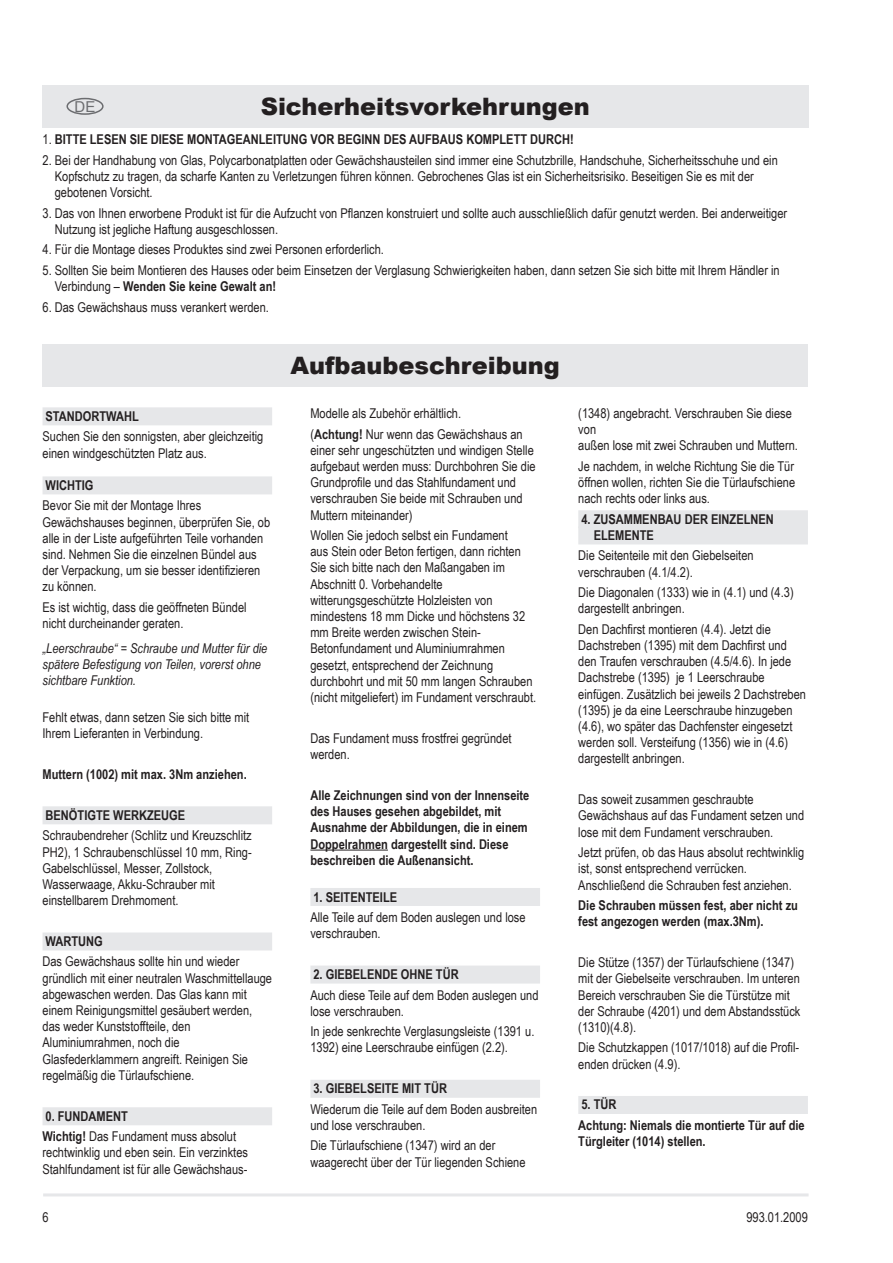
<style>
.page{position:relative;width:893px;height:1263px;background:#fff}
.page>*{position:absolute;margin:0;border:0;box-sizing:border-box;transform-origin:0 0}
.t1{font:900 24px "Arial";color:#231f20}
.t2{font:15px "Arial";color:#6c6d70}
.t3{font:13.5px/16.2px "Arial Narrow";color:#231f20}
.t4{font:700 13.5px/16.2px "Arial Narrow";color:#231f20}
.t5{font:italic 13.5px/16.2px "Arial Narrow";color:#231f20}
.s1{font-weight:400}
.s2{font-weight:700}
</style>
<div class="page">
<hr style="left:43px;top:1193px;width:766px;height:3px;background:#e6e7e9">
<div style="left:43px;top:85px;width:765px;height:43px;background:#e6e7e9"></div>
<div style="left:43px;top:344px;width:765px;height:43px;background:#e6e7e9"></div>
<div style="left:43px;top:407px;width:229px;height:18px;background:#e6e7e9"></div>
<div style="left:43px;top:476px;width:229px;height:18px;background:#e6e7e9"></div>
<div style="left:43px;top:806px;width:229px;height:18px;background:#e6e7e9"></div>
<div style="left:43px;top:932px;width:229px;height:18px;background:#e6e7e9"></div>
<div style="left:43px;top:1107px;width:229px;height:18px;background:#e6e7e9"></div>
<hr style="left:310px;top:849px;width:78px;height:1px;background:#231f20">
<div style="left:310px;top:888px;width:230px;height:18px;background:#e6e7e9"></div>
<div style="left:310px;top:965px;width:230px;height:18px;background:#e6e7e9"></div>
<div style="left:310px;top:1080px;width:230px;height:18px;background:#e6e7e9"></div>
<div style="left:578px;top:510px;width:230px;height:18px;background:#e6e7e9"></div>
<div style="left:578px;top:526px;width:230px;height:18px;background:#e6e7e9"></div>
<div style="left:578px;top:1096px;width:230px;height:18px;background:#e6e7e9"></div>
<div style="left:66px;top:98px;width:38px;height:17px;border:2px solid #6c6d70;border-radius:50%"></div>
<h1 class="t1" style="left:219px;top:89px;width:414px">SICHERHEITSVORKEHRUNGEN</h1>
<h1 class="t1" style="left:261px;top:89px;width:331px">Sicherheitsvorkehrungen</h1>
<p class="t2" style="left:75px;top:97px;width:22px">DE</p>
<p class="t4" style="left:43px;top:131px;width:32px"><span class="s1">1.</span> BITTE</p>
<p class="t4" style="left:90px;top:131px;width:386px">LESEN SIE DIESE MONTAGEANLEITUNG VOR BEGINN DES AUFBAUS KOM</p>
<p class="t4" style="left:492px;top:131px;width:16px">PLETT</p>
<p class="t4" style="left:530px;top:131px;width:45px">DURCH!</p>
<p class="t3" style="left:55px;top:152px;width:725px;text-indent:-12px">2. Bei der Handhabung von Glas, Polycarbonatplatten oder Gewächshausteilen sind immer eine Schutzbrille, Handschuhe, Sicherheitsschuhe und ein<br>Kopfschutz zu tragen, da scharfe Kanten zu Verletzungen führen können. Gebrochenes Glas ist ein Sicherheitsrisiko. Beseitigen Sie es mit der gebotenen Vorsicht.</p>
<p class="t3" style="left:55px;top:204px;width:734px;text-indent:-12px">3. Das von Ihnen erworbene Produkt ist für die Aufzucht von Pflanzen konstruiert und sollte auch ausschließlich dafür genutzt werden. Bei anderweitiger<br>Nutzung ist jegliche Haftung ausgeschlossen.</p>
<p class="t3" style="left:43px;top:241px;width:343px">4. Für die Montage dieses Produktes sind zwei Personen erforderlich.</p>
<p class="t3" style="left:55px;top:261px;width:726px;text-indent:-12px">5. Sollten Sie beim Montieren des Hauses oder beim Einsetzen der Verglasung Schwierigkeiten haben, dann setzen Sie sich bitte mit Ihrem Händler in<br>Verbindung – <span class="s2">Wenden Sie keine Gewalt an!</span></p>
<p class="t3" style="left:43px;top:298px;width:228px">6. Das Gewächshaus muss verankert werden.</p>
<p class="t4" style="left:46px;top:407px;width:95px">Standortwahl</p>
<p class="t3" style="left:43px;top:428px;width:222px">Suchen Sie den sonnigsten, aber gleichzeitig einen windgeschützten Platz aus.</p>
<p class="t4" style="left:46px;top:476px;width:43px">Wichtig</p>
<p class="t3" style="left:43px;top:497px;width:229px">Bevor Sie mit der Montage Ihres Gewächshauses beginnen, überprüfen Sie, ob alle in der Liste aufgeführten Teile vorhanden sind. Nehmen Sie die einzelnen Bündel aus der Verpackung, um sie besser identifizieren zu können.</p>
<p class="t3" style="left:43px;top:598px;width:206px">Es ist wichtig, dass die geöffneten Bündel nicht durcheinander geraten.</p>
<p class="t5" style="left:43px;top:640px;width:226px">„Leerschraube“ = Schraube und Mutter für die spätere Befestigung von Teilen, vorerst ohne sichtbare Funktion.</p>
<p class="t3" style="left:43px;top:708px;width:208px">Fehlt etwas, dann setzen Sie sich bitte mit<br>Ihrem Lieferanten in Verbindung.</p>
<p class="t4" style="left:43px;top:765px;width:206px">Muttern (1002) mit max. 3Nm anziehen.</p>
<p class="t4" style="left:46px;top:806px;width:141px">Benötigte Werkzeug e</p>
<p class="t3" style="left:43px;top:827px;width:211px">Schraubendreher (Schlitz und Kreuzschlitz PH2), 1 Schraubenschlüssel 10 mm, Ring-Gabelschlüssel, Messer, Zollstock, Wasserwaage, Akku-Schrauber mit einstellbarem Drehmoment.</p>
<p class="t4" style="left:46px;top:932px;width:42px">Wartung</p>
<p class="t3" style="left:43px;top:953px;width:231px">Das Gewächshaus sollte hin und wieder gründlich mit einer neutralen Waschmittellauge abgewaschen werden. Das Glas kann mit einem Reinigungsmittel gesäubert werden, das weder Kunststoffteile, den Aluminiumrahmen, noch die Glasfederklammern angreift. Reinigen Sie regelmäßig die Türlaufschiene.</p>
<p class="t3" style="left:43px;top:1105px;width:195px;line-height:20.4px"><span class="s2">0. Fundament<br>Wichtig!</span> Das Fundament muss absolut</p>
<p class="t3" style="left:43px;top:1144px;width:207px">rechtwinklig und eben sein. Ein verzinktes<br>Stahlfundament ist für alle Gewächshaus-</p>
<p class="t3" style="left:43px;top:1208px;width:8px">6</p>
<h1 class="t1" style="left:291px;top:348px;width:271px">Aufbaubeschreibung</h1>
<p class="t3" style="left:310px;top:403px;width:214px;line-height:20.4px">Modelle als Zubehör erhältlich.<br>(<span class="s2">Achtung!</span> Nur wenn das Gewächshaus an</p>
<p class="t3" style="left:310px;top:441px;width:227px">einer sehr ungeschützten und windigen Stelle aufgebaut werden muss: Durchbohren Sie die Grundprofile und das Stahlfundament und verschrauben Sie beide mit Schrauben und Muttern miteinander)</p>
<p class="t3" style="left:310px;top:527px;width:227px">Wollen Sie jedoch selbst ein Fundament<br>aus Stein oder Beton fertigen, dann richten Sie sich bitte nach den Maßangaben im Abschnitt 0. Vorbehandelte witterungsgeschützte Holzleisten von mindestens 18 mm Dicke und höchstens 32 mm Breite werden zwischen Stein-Betonfundament und Aluminiumrahmen gesetzt, entsprechend der Zeichnung durchbohrt und mit 50 mm langen Schrauben (nicht mitgeliefert) im Fundament verschraubt.</p>
<p class="t3" style="left:310px;top:729px;width:203px">Das Fundament muss frostfrei gegründet werden.</p>
<p class="t4" style="left:310px;top:786px;width:221px">Alle Zeichnungen sind von der Innenseite des Hauses gesehen abgebildet, mit Ausnahme der Abbildungen, die in einem Doppelrahmen dargestellt sind. Diese beschreiben die Außenansicht.</p>
<p class="t4" style="left:313px;top:888px;width:85px">1. Seitenteile</p>
<p class="t3" style="left:310px;top:908px;width:217px">Alle Teile auf dem Boden auslegen und lose verschrauben.</p>
<p class="t4" style="left:313px;top:965px;width:143px">2. Giebelende ohne Tür</p>
<p class="t3" style="left:310px;top:986px;width:230px">Auch diese Teile auf dem Boden auslegen und lose verschrauben.</p>
<p class="t3" style="left:310px;top:1023px;width:226px">In jede senkrechte Verglasungsleiste (1391 u.<br>1392) eine Leerschraube einfügen (2.2).</p>
<p class="t4" style="left:313px;top:1080px;width:131px">3. Giebelseite mit Tür</p>
<p class="t3" style="left:310px;top:1100px;width:228px">Wiederum die Teile auf dem Boden ausbreiten und lose verschrauben.</p>
<p class="t3" style="left:310px;top:1137px;width:217px">Die Türlaufschiene (1347) wird an der waagerecht über der Tür liegenden Schiene</p>
<p class="t3" style="left:578px;top:405px;width:221px">(1348) angebracht. Verschrauben Sie diese von<br>außen lose mit zwei Schrauben und Muttern.</p>
<p class="t3" style="left:578px;top:458px;width:218px;text-align:justify">Je nachdem, in welche Richtung Sie die Tür öffnen wollen, richten Sie die Türlaufschiene nach rechts oder links aus.</p>
<p class="t4" style="left:594px;top:510px;width:177px;text-indent:-12px">4. Zusammenbau der einzelnen<br>Elemente</p>
<p class="t3" style="left:578px;top:547px;width:177px">Die Seitenteile mit den Giebelseiten verschrauben (4.1/4.2).</p>
<p class="t3" style="left:578px;top:584px;width:217px">Die Diagonalen (1333) wie in (4.1) und (4.3) dargestellt anbringen.</p>
<p class="t3" style="left:578px;top:620px;width:229px">Den Dachfirst montieren (4.4). Jetzt die Dachstreben (1395) mit dem Dachfirst und den Traufen verschrauben (4.5/4.6). In jede Dachstrebe (1395) je 1 Leerschraube einfügen. Zusätzlich bei jeweils 2 Dachstreben (1395) je da eine Leerschraube hinzugeben (4.6), wo später das Dachfenster eingesetzt werden soll. Versteifung (1356) wie in (4.6) dargestellt anbringen.</p>
<p class="t3" style="left:578px;top:791px;width:227px">Das soweit zusammen geschraubte<br>Gewächshaus auf das Fundament setzen und lose mit dem Fundament verschrauben.</p>
<p class="t3" style="left:578px;top:844px;width:227px">Jetzt prüfen, ob das Haus absolut rechtwinklig ist, sonst entsprechend verrücken.<br>Anschließend die Schrauben fest anziehen.</p>
<p class="t4" style="left:578px;top:896px;width:221px">Die Schrauben müssen fest, aber nicht zu fest angezogen werden (max.3Nm).</p>
<p class="t3" style="left:578px;top:954px;width:224px">Die Stütze (1357) der Türlaufschiene (1347) mit der Giebelseite verschrauben. Im unteren Bereich verschrauben Sie die Türstütze mit der Schraube (4201) und dem Abstandsstück (1310)(4.8).</p>
<p class="t3" style="left:578px;top:1039px;width:222px">Die Schutzkappen (1017/1018) auf die Profil&shy;enden drücken (4.9).</p>
<p class="t4" style="left:578px;top:1094px;width:228px;line-height:20.4px">5. Tür<br>Achtung: Niemals die montierte Tür auf die</p>
<p class="t4" style="left:578px;top:1132px;width:129px">Türgleiter (1014) stellen.</p>
<p class="t3" style="left:746px;top:1208px;width:63px">993.01.2009</p>
</div>
